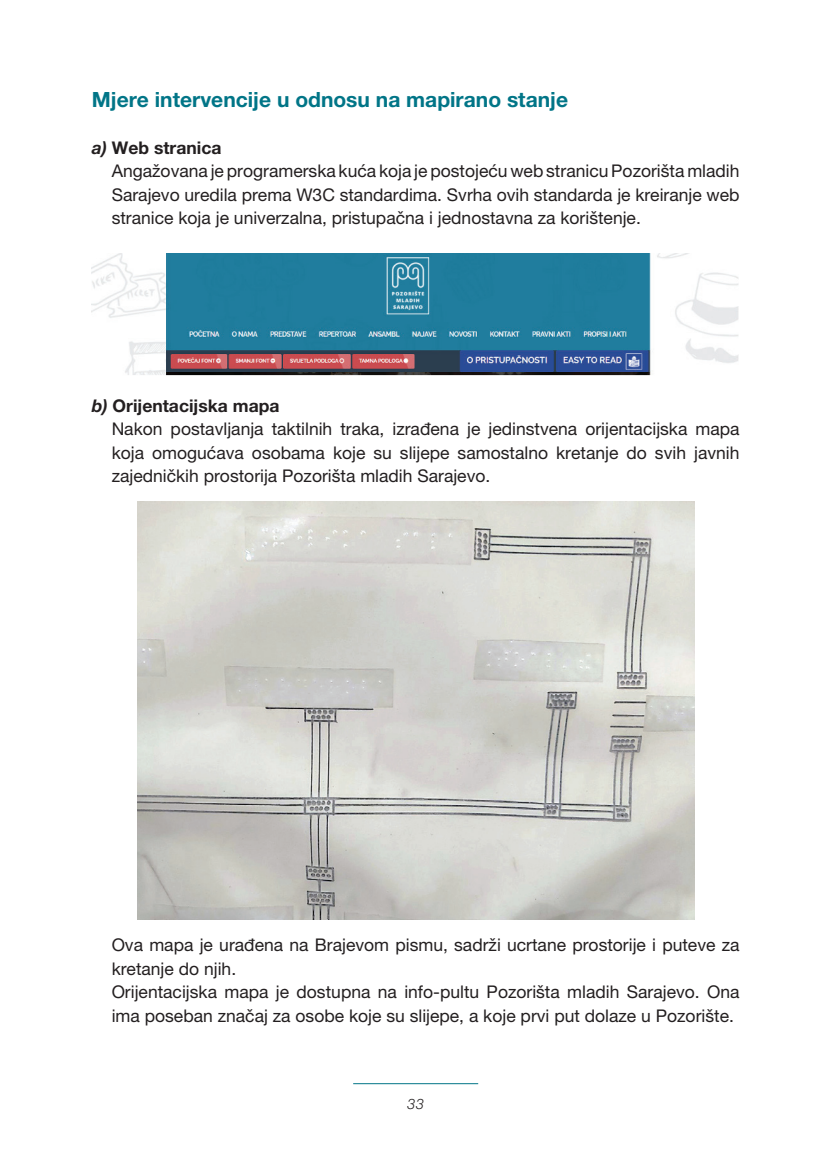
<style>
.page{position:relative;width:819px;height:1166px;background:#fff}
.page>*{position:absolute;margin:0;border:0;box-sizing:border-box;transform-origin:0 0}
.t1{font:700 21px "Helvetica Neue LT Pro";color:#017587}
.t2{font:17.5px/23.4px "Helvetica Neue LT Pro";color:#231f20}
.t3{font:italic 300 14px "Helvetica Neuee Text Pro";color:#231f20}
.s1{font-weight:700;font-style:italic}
.s2{font-weight:700}
</style>
<div class="page">
<hr style="left:353px;top:1083px;width:125px;height:1px;background:#017587">
<img style="left:92px;top:253px;width:647px;height:123px">
<img style="left:137px;top:501px;width:557px;height:418px">
<p class="t1" style="left:92px;top:86px;width:478px">Mjere intervencije u odnosu na mapirano stanje</p>
<p class="t2" style="left:112px;top:135px;width:629px;text-indent:-20px"><span class="s1">a)</span> <span class="s2">Web stranica<br></span>Angažovana je programerska kuća koja je postojeću web stranicu Pozorišta mladih Sarajevo uredila prema W3C standardima. Svrha ovih standarda je kreiranje web stranice koja je univerzalna, pristupačna i jednostavna za korištenje.</p>
<p class="t2" style="left:112px;top:393px;width:629px;text-indent:-20px"><span class="s1">b)</span> <span class="s2">Orijentacijska mapa<br></span>Nakon postavljanja taktilnih traka, izrađena je jedinstvena orijentacijska mapa koja omogućava osobama koje su slijepe samostalno kretanje do svih javnih zajedničkih prostorija Pozorišta mladih Sarajevo.</p>
<p class="t2" style="left:112px;top:933px;width:629px">Ova mapa je urađena na Brajevom pismu, sadrži ucrtane prostorije i puteve za kretanje do njih.<br>Orijentacijska mapa je dostupna na info-pultu Pozorišta mladih Sarajevo. Ona ima poseban značaj za osobe koje su slijepe, a koje prvi put dolaze u Pozorište.</p>
<p class="t3" style="left:407px;top:1095px;width:18px">33</p>
</div>
